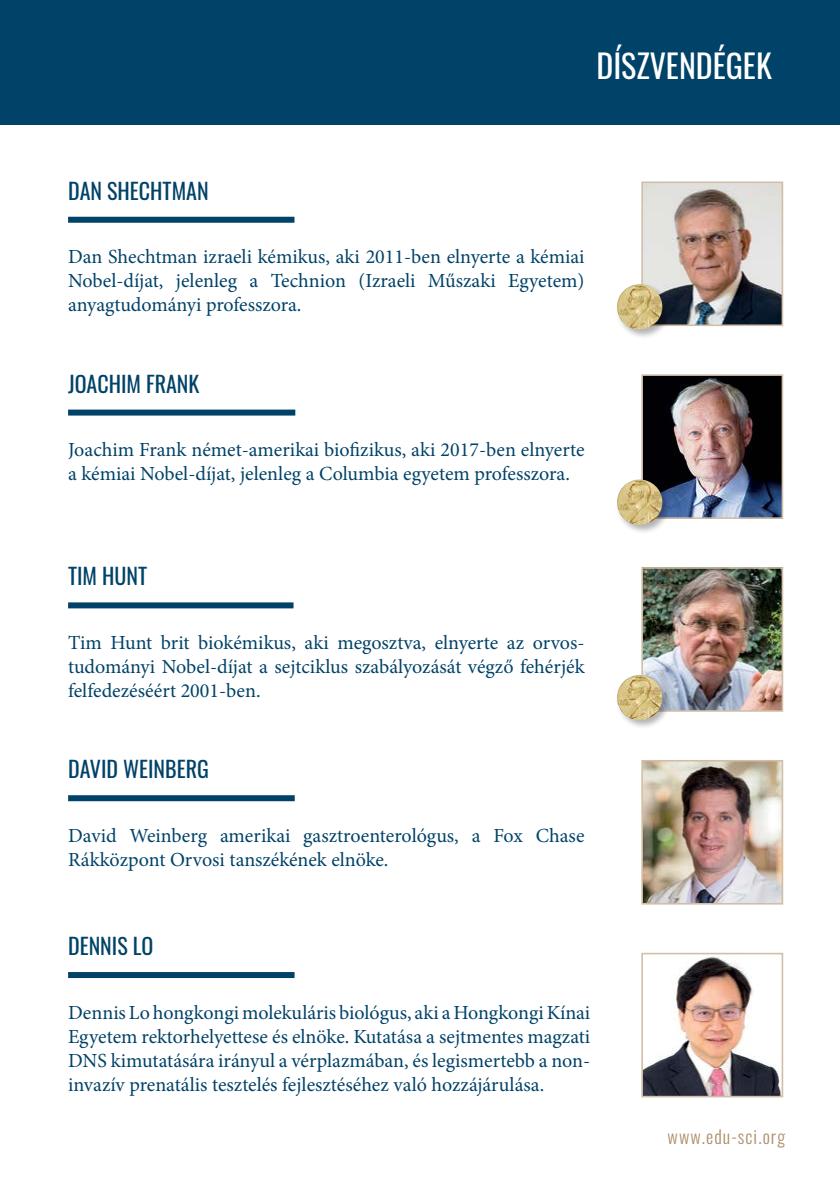
<style>
.page{position:relative;width:840px;height:1191px;background:#fff}
.page>*{position:absolute;margin:0;border:0;box-sizing:border-box;transform-origin:0 0}
.t1{font:32px "Oswald";color:#fff}
.t2{font:22px "Oswald";color:#004268}
.t3{font:20px/24px "Minion Pro";color:#004268;text-align:justify}
.t4{font:300 18px "Oswald";letter-spacing:.06em;color:#af8e6b}
</style>
<div class="page">
<div style="left:0;top:0;width:839px;height:125px;background:#004268"></div>
<div style="left:68px;top:217px;width:226px;height:6px;background:#004268"></div>
<img style="left:644px;top:184px;width:135px;height:139px">
<div style="left:641px;top:181px;width:141px;height:145px;border:2px solid #d1bea9"></div>
<div style="left:68px;top:409px;width:227px;height:6px;background:#004268"></div>
<img style="left:644px;top:377px;width:135px;height:139px">
<div style="left:641px;top:374px;width:141px;height:145px;border:2px solid #d1bea9"></div>
<div style="left:68px;top:602px;width:225px;height:6px;background:#004268"></div>
<img style="left:644px;top:570px;width:135px;height:138px">
<div style="left:641px;top:567px;width:141px;height:144px;border:2px solid #d1bea9"></div>
<div style="left:68px;top:795px;width:226px;height:6px;background:#004268"></div>
<img style="left:644px;top:763px;width:135px;height:138px">
<div style="left:641px;top:760px;width:141px;height:144px;border:2px solid #d1bea9"></div>
<div style="left:68px;top:972px;width:226px;height:6px;background:#004268"></div>
<img style="left:644px;top:956px;width:135px;height:138px">
<div style="left:641px;top:952px;width:141px;height:145px;border:2px solid #d1bea9"></div>
<div style="left:615px;top:283px;width:56px;height:56px;background:#000;opacity:.3"></div>
<img style="left:616px;top:284px;width:46px;height:45px;border-radius:23px">
<div style="left:615px;top:478px;width:56px;height:56px;background:#000;opacity:.3"></div>
<img style="left:616px;top:479px;width:46px;height:46px;border-radius:23px">
<div style="left:615px;top:674px;width:56px;height:56px;background:#000;opacity:.3"></div>
<img style="left:616px;top:675px;width:46px;height:45px;border-radius:23px">
<h1 class="t1" style="left:596px;top:38px;width:177px">DÍSZVENDÉGEK</h1>
<p class="t2" style="left:68px;top:171px;width:142px">DAN SHECHTMAN</p>
<p class="t3" style="left:68px;top:245px;width:517px">Dan Shechtman izraeli kémikus, aki 2011-ben elnyerte a kémiai Nobel-díjat, jelenleg a Technion (Izraeli Műszaki Egyetem) anyagtudományi professzora.</p>
<p class="t2" style="left:68px;top:364px;width:133px">JOACHIM FRANK</p>
<p class="t3" style="left:68px;top:438px;width:517px">Joachim Frank német-amerikai biofizikus, aki 2017-ben elnyerte a kémiai Nobel-díjat, jelenleg a Columbia egyetem professzora.</p>
<p class="t2" style="left:68px;top:557px;width:81px">TIM HUNT</p>
<p class="t3" style="left:68px;top:631px;width:517px">Tim Hunt brit biokémikus, aki megosztva, elnyerte az orvos&shy;tudományi Nobel-díjat a sejtciklus szabályozását végző fehérjék felfedezéséért 2001-ben.</p>
<p class="t2" style="left:68px;top:749px;width:142px">DAVID WEINBERG</p>
<p class="t3" style="left:68px;top:823px;width:517px">David Weinberg amerikai gasztroenterológus, a Fox Chase<br>Rákközpont Orvosi tanszékének elnöke.</p>
<p class="t2" style="left:68px;top:926px;width:87px">DENNIS LO</p>
<p class="t3" style="left:68px;top:1000px;width:523px">Dennis Lo hongkongi molekuláris biológus, aki a Hongkongi Kínai Egyetem rektorhelyettese és elnöke. Kutatása a sejtmentes magzati DNS kimutatására irányul a vérplazmában, és legismertebb a non&shy;invazív prenatális tesztelés fejlesztéséhez való hozzájárulása.</p>
<p class="t4" style="left:667px;top:1121px;width:119px">www.edu-sci.org</p>
</div>
